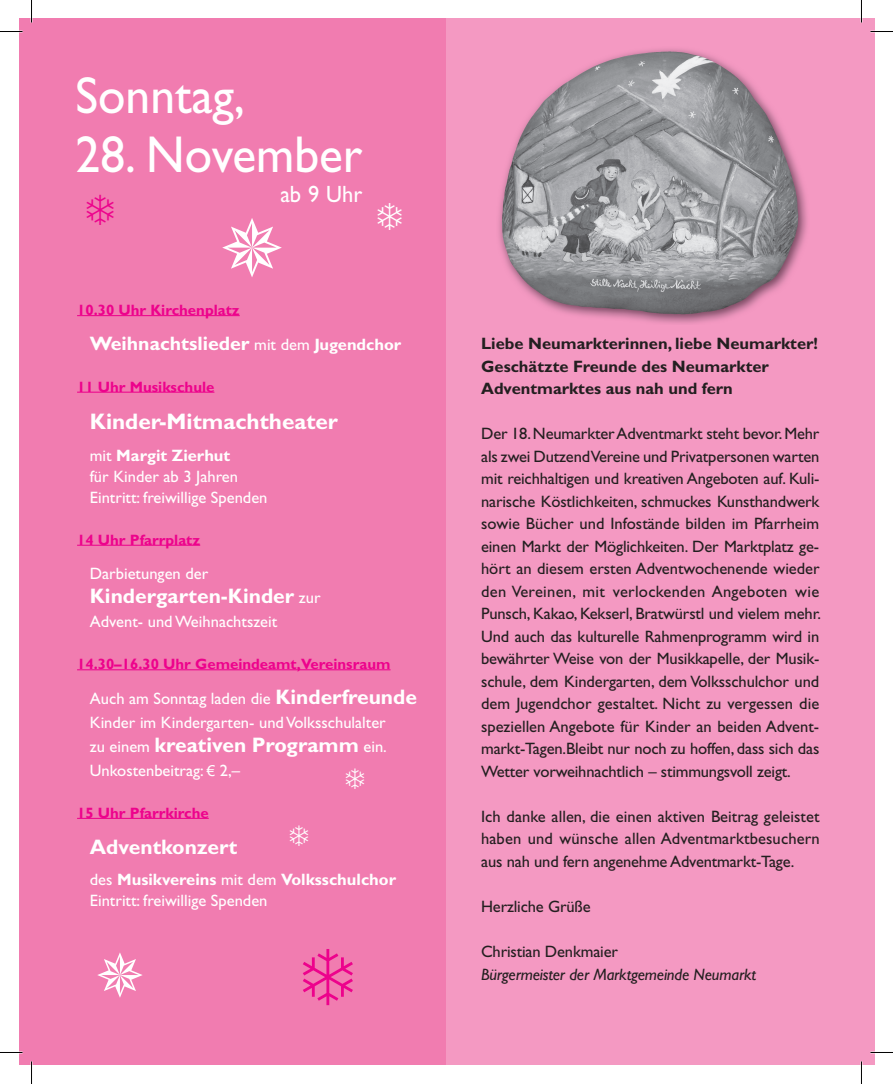
<style>
.page{position:relative;width:893px;height:1084px;background:#fff}
.page>*{position:absolute;margin:0;border:0;box-sizing:border-box;transform-origin:0 0}
.t1{font:52.05px "Gill Sans";color:#fff;scale:.95 1}
.t2{font:23.7px "Gill Sans";color:#fff;scale:.95 1}
.t3{font:700 22.5px "Gill Sans";color:#fff}
.t4{font:700 21px "Gill Sans";color:#fff}
.t5{font:700 19.5px "Gill Sans";color:#fff}
.t6{font:16.5px/22.5px "Gill Sans";letter-spacing:-.01em;color:#231f20;text-align:justify}
.t7{font:16.5px/21px "Gill Sans";color:#fff}
.t8{font:700 16.5px/22.5px "Gill Sans";color:#231f20}
.t9{font:italic 16.5px "Gill Sans";letter-spacing:-.01em;color:#231f20}
.t10{font:700 15px "Gill Sans";color:#ed028c}
.s1{font-weight:400;font-size:16.5px}
.s2{font-size:16.5px}
.s3{font-weight:700}
.s4{font-weight:700;font-size:21px}
.s5{font-family:"Arial";font-size:15px}
</style>
<div class="page">
<div style="left:446px;top:19px;width:428px;height:1046px;background:#f499c2"></div>
<div style="left:32px;top:19px;width:414px;height:1046px;background:#f17cb0"></div>
<div style="left:19px;top:19px;width:13px;height:1046px;background:#f17cb0"></div>
<hr style="left:77px;top:315px;width:162px;height:1px;background:#ed028c">
<hr style="left:77px;top:391px;width:137px;height:2px;background:#ed028c">
<hr style="left:77px;top:544px;width:123px;height:2px;background:#ed028c">
<hr style="left:77px;top:669px;width:313px;height:1px;background:#ed028c">
<hr style="left:77px;top:817px;width:132px;height:2px;background:#ed028c">
<img style="left:499px;top:49px;width:308px;height:275px">
<img style="left:557px;top:51px;width:111px;height:38px">
<hr style="left:0;top:1051px;width:22px;height:2px;background:#fff">
<hr style="left:870px;top:1051px;width:22px;height:2px;background:#fff">
<hr style="left:860px;top:0;width:2px;height:23px;background:#fff">
<hr style="left:860px;top:1061px;width:2px;height:22px;background:#fff">
<svg style="left:0;top:31px;width:22px;height:1px"></svg>
<svg style="left:870px;top:31px;width:22px;height:1px"></svg>
<svg style="left:0;top:1052px;width:22px;height:1px"></svg>
<svg style="left:870px;top:1052px;width:22px;height:1px"></svg>
<svg style="left:31px;top:0;width:1px;height:23px"></svg>
<svg style="left:31px;top:1061px;width:1px;height:22px"></svg>
<h1 class="t1" style="left:76px;top:65px;width:179px">Sonntag,</h1>
<h1 class="t1" style="left:76px;top:125px;width:303px">28. November</h1>
<h2 class="t2" style="left:280px;top:180px;width:88px">ab 9 Uhr</h2>
<p class="t10" style="left:77px;top:301px;width:164px">10.30 Uhr Kirchenplatz</p>
<p class="t5" style="left:90px;top:331px;width:313px">Weihnachtslieder <span class="s1">mit dem</span> <span class="s2">Jugendchor</span></p>
<p class="t10" style="left:77px;top:378px;width:139px">11 Uhr Musikschule</p>
<h3 class="t3" style="left:90px;top:408px;width:249px">Kinder-Mitmachtheater</h3>
<p class="t7" style="left:90px;top:445px;width:179px">mit <span class="s3">Margit Zierhut<br></span>für Kinder ab 3 Jahren<br>Eintritt: freiwillige Spenden</p>
<p class="t10" style="left:77px;top:531px;width:125px">14 Uhr Pfarrplatz</p>
<p class="t7" style="left:90px;top:563px;width:120px">Darbietungen der</p>
<p class="t4" style="left:90px;top:583px;width:232px">Kindergarten-Kinder <span class="s1">zur</span></p>
<p class="t7" style="left:90px;top:611px;width:189px">Advent- und Weihnachtszeit</p>
<p class="t10" style="left:77px;top:655px;width:315px">14.30–16.30 Uhr Gemeindeamt,Vereinsraum</p>
<p class="t7" style="left:90px;top:686px;width:328px;line-height:24px">Auch am Sonntag laden die <span class="s4">Kinderfreunde<br></span>Kinder im Kindergarten- und Volksschulalter</p>
<p class="t4" style="left:90px;top:732px;width:298px"><span class="s1">zu einem</span> kreativen Programm <span class="s1">ein.</span></p>
<p class="t7" style="left:90px;top:760px;width:151px">Unkostenbeitrag: <span class="s5">€</span> 2,–</p>
<p class="t10" style="left:77px;top:804px;width:133px">15 Uhr Pfarrkirche</p>
<p class="t4" style="left:90px;top:834px;width:149px">Adventkonzert</p>
<p class="t7" style="left:90px;top:869px;width:307px">des <span class="s3">Musikvereins</span> mit dem <span class="s3">Volksschulchor<br></span>Eintritt: freiwillige Spenden</p>
<p class="t8" style="left:481px;top:332px;width:338px">Liebe Neumarkterinnen, liebe Neumarkter!<br>Geschätzte Freunde des Neumarkter<br>Adventmarktes aus nah und fern</p>
<p class="t6" style="left:481px;top:422px;width:341px">Der 18. Neumarkter Adventmarkt steht bevor. Mehr als zwei Dutzend Vereine und Privatpersonen warten mit reichhaltigen und kreativen Angeboten auf. Kuli&shy;narische Köstlichkeiten, schmuckes Kunsthandwerk sowie Bücher und Infostände bilden im Pfarrheim einen Markt der Möglichkeiten. Der Marktplatz ge&shy;hört an diesem ersten Adventwochenende wieder den Vereinen, mit verlockenden Angeboten wie Punsch, Kakao, Kekserl, Bratwürstl und vielem mehr.<br>Und auch das kulturelle Rahmenprogramm wird in bewährter Weise von der Musik kapelle, der Musik&shy;schule, dem Kindergarten, dem Volksschulchor und dem Jugendchor gestaltet. Nicht zu vergessen die speziellen Angebote für Kinder an beiden Advent&shy;markt-Tagen.Bleibt nur noch zu hoffen, dass sich das Wetter vorweihnachtlich – stimmungsvoll zeigt.</p>
<p class="t6" style="left:481px;top:805px;width:340px">Ich danke allen, die einen aktiven Beitrag geleistet haben und wünsche allen Adventmarktbesuchern aus nah und fern angenehme Advent markt-Tage.</p>
<p class="t6" style="left:481px;top:895px;width:111px">Herzliche Grüße</p>
<p class="t6" style="left:481px;top:940px;width:138px">Christian Denkmaier</p>
<p class="t9" style="left:481px;top:964px;width:276px">Bürgermeister der Marktgemeinde Neumarkt</p>
</div>
